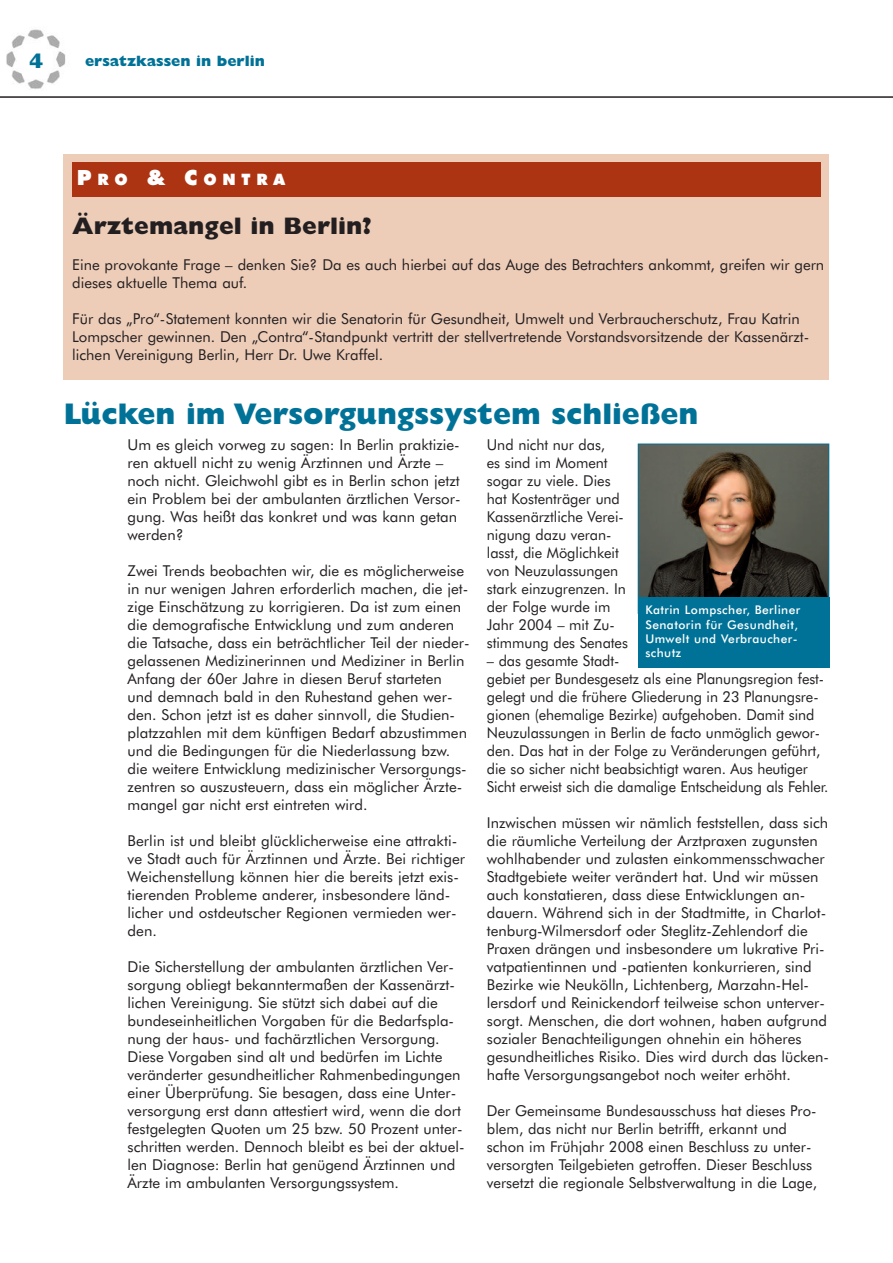
<style>
.page{position:relative;width:893px;height:1263px;background:#fff}
.page>*{position:absolute;margin:0;border:0;box-sizing:border-box;transform-origin:0 0}
.t1{font:800 30px "Gill Sans";color:#007297}
.t2{font:800 24px "Gill Sans";color:#231f20}
.t3{font:800 21px "Gill Sans";color:#007297}
.t4{font:900 15.75px "Futura BT";letter-spacing:.365em;color:#fff}
.t5{font:15px/18px "Futura BT";color:#231f20}
.t6{font:15px/18px "Futura BT";color:#231f20;scale:.96 1}
.t7{font:800 15px "Gill Sans";color:#007297}
.t8{font:500 12px/14.4px "Futura BT";letter-spacing:.035em;color:#fff}
.s1{font-size:21px}
</style>
<div class="page">
<img style="left:6px;top:29px;width:60px;height:60px">
<hr style="left:0;top:96px;width:893px;height:2px;background:#231f20">
<div style="left:64px;top:154px;width:765px;height:226px;background:#edccb8"></div>
<div style="left:72px;top:163px;width:749px;height:34px;background:#ad3412"></div>
<img style="left:640px;top:446px;width:187px;height:151px">
<div style="left:638px;top:444px;width:191px;height:170px;border:1px solid #007297"></div>
<div style="left:638px;top:597px;width:191px;height:71px;background:#007297"></div>
<h3 class="t3" style="left:29px;top:53px;width:16px">4</h3>
<p class="t7" style="left:85px;top:56px;width:181px">ersatzkassen in berlin</p>
<p class="t4" style="left:77px;top:173px;width:210px"><span class="s1">P</span>RO <span class="s1">&amp; C</span>ONTRA</p>
<h2 class="t2" style="left:72px;top:217px;width:301px">Ärztemangel in Berlin?</h2>
<p class="t5" style="left:72px;top:257px;width:753px">Eine provokante Frage – denken Sie? Da es auch hierbei auf das Auge des Betrachters ankommt, greifen wir gern dieses aktuelle Thema auf.</p>
<p class="t5" style="left:72px;top:311px;width:738px">Für das „Pro“-Statement konnten wir die Senatorin für Gesundheit, Umwelt und Verbraucherschutz, Frau Katrin<br>Lompscher gewinnen. Den „Contra“-Standpunkt vertritt der stellvertretende Vorstandsvorsitzende der Kassenärzt&shy;lichen Vereinigung Berlin, Herr Dr. Uwe Kraffel.</p>
<h1 class="t1" style="left:64px;top:403px;width:636px">Lücken im Versorgungssystem schließen</h1>
<p class="t5" style="left:128px;top:437px;width:334px">Um es gleich vorweg zu sagen: In Berlin praktizie&shy;ren aktuell nicht zu wenig Ärztinnen und Ärzte – noch nicht. Gleichwohl gibt es in Berlin schon jetzt ein Problem bei der ambulanten ärztlichen Versor&shy;gung. Was heißt das konkret und was kann getan werden?</p>
<p class="t5" style="left:128px;top:563px;width:343px">Zwei Trends beobachten wir, die es möglicherweise in nur wenigen Jahren erforderlich machen, die jet&shy;zige Einschätzung zu korrigieren. Da ist zum einen die demografische Entwicklung und zum anderen die Tatsache, dass ein beträchtlicher Teil der nieder&shy;gelassenen Medizinerinnen und Mediziner in Berlin Anfang der 60er Jahre in diesen Beruf starteten und demnach bald in den Ruhestand gehen wer&shy;den. Schon jetzt ist es daher sinnvoll, die Studien&shy;platzzahlen mit dem künftigen Bedarf abzustimmen und die Bedingungen für die Niederlassung bzw. die weitere Entwicklung medizinischer Versorgungs&shy;zentren so auszusteuern, dass ein möglicher Ärzte&shy;mangel gar nicht erst eintreten wird.</p>
<p class="t5" style="left:128px;top:833px;width:339px">Berlin ist und bleibt glücklicherweise eine attrakti&shy;ve Stadt auch für Ärztinnen und Ärzte. Bei richtiger Weichenstellung können hier die bereits jetzt exis&shy;tierenden Probleme anderer, insbesondere länd&shy;licher und ostdeutscher Regionen vermieden wer&shy;den.</p>
<p class="t5" style="left:128px;top:959px;width:339px">Die Sicherstellung der ambulanten ärztlichen Ver&shy;sorgung obliegt bekanntermaßen der Kassenärzt&shy;lichen Vereinigung. Sie stützt sich dabei auf die bundeseinheitlichen Vorgaben für die Bedarfspla&shy;nung der haus- und fachärztlichen Versorgung.<br>Diese Vorgaben sind alt und bedürfen im Lichte veränderter gesundheitlicher Rahmenbedingungen einer Überprüfung. Sie besagen, dass eine Unter&shy;versorgung erst dann attestiert wird, wenn die dort festgelegten Quoten um 25 bzw. 50 Prozent unter&shy;schritten werden. Dennoch bleibt es bei der aktuel&shy;len Diagnose: Berlin hat genügend Ärztinnen und Ärzte im ambulanten Versorgungssystem.</p>
<p class="t5" style="left:487px;top:437px;width:143px">Und nicht nur das,<br>es sind im Moment sogar zu viele. Dies hat Kostenträger und<br>Kassenärztliche Verei&shy;nigung dazu veran&shy;lasst, die Möglichkeit von Neuzulassungen stark einzugrenzen. In der Folge wurde im<br>Jahr 2004 – mit Zu&shy;stimmung des Senates</p>
<p class="t6" style="left:487px;top:653px;width:357px">– das gesamte Stadt-<br>gebiet per Bundesgesetz als eine Planungsregion fest&shy;gelegt und die frühere Gliederung in 23 Planungsre&shy;gionen (ehemalige Bezirke) aufgehoben. Damit sind Neuzulassungen in Berlin de facto unmöglich gewor&shy;den. Das hat in der Folge zu Veränderungen geführt, die so sicher nicht beabsichtigt waren. Aus heutiger Sicht erweist sich die damalige Entscheidung als Fehler.</p>
<p class="t5" style="left:487px;top:815px;width:344px">Inzwischen müssen wir nämlich feststellen, dass sich die räumliche Verteilung der Arztpraxen zugunsten wohlhabender und zulasten einkommensschwacher Stadtgebiete weiter verändert hat. Und wir müssen auch konstatieren, dass diese Entwicklungen an&shy;dauern. Während sich in der Stadtmitte, in Charlot&shy;tenburg-Wilmersdorf oder Steglitz-Zehlendorf die Praxen drängen und insbesondere um lukrative Pri&shy;vatpatientinnen und -patienten konkurrieren, sind Bezirke wie Neukölln, Lichtenberg, Marzahn-Hel&shy;lersdorf und Reinickendorf teilweise schon unterver&shy;sorgt. Menschen, die dort wohnen, haben aufgrund sozialer Benachteiligungen ohnehin ein höheres gesundheitliches Risiko. Dies wird durch das lücken&shy;hafte Versorgungsangebot noch weiter erhöht.</p>
<p class="t5" style="left:487px;top:1103px;width:332px">Der Gemeinsame Bundesausschuss hat dieses Pro&shy;blem, das nicht nur Berlin betrifft, erkannt und schon im Frühjahr 2008 einen Beschluss zu unter&shy;versorgten Teilgebieten getroffen. Dieser Beschluss versetzt die regionale Selbstverwaltung in die Lage,</p>
<p class="t8" style="left:645px;top:604px;width:156px">Katrin Lompscher, Berliner<br>Senatorin für Gesundheit,<br>Umwelt und Verbraucher&shy;schutz</p>
</div>
